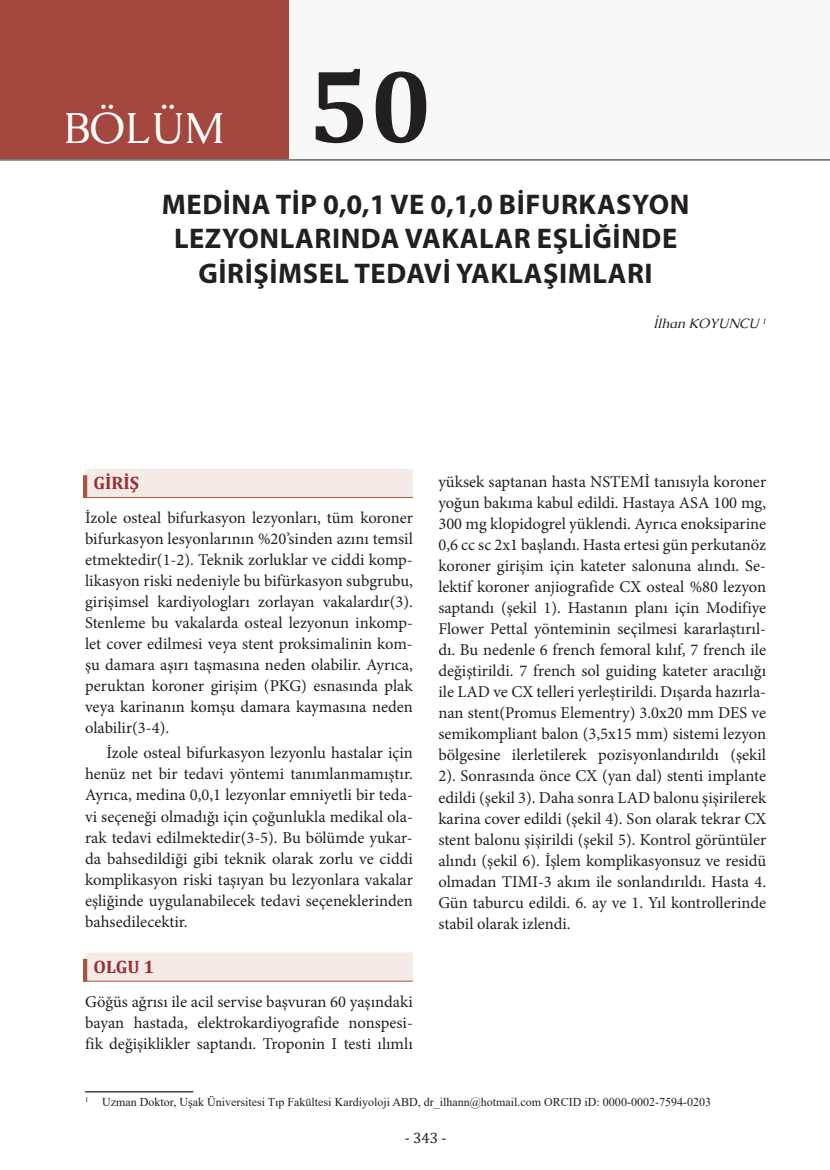
<style>
.page{position:relative;width:830px;height:1170px;background:#fff}
.page>*{position:absolute;margin:0;border:0;box-sizing:border-box;transform-origin:0 0}
.t1{font:700 105px "Cambria";color:#231f20}
.t2{font:43.5px "Caudex";color:#fff}
.t3{font:700 28.5px/34.2px "Myriad Pro";letter-spacing:.02em;color:#231f20;text-align:center}
.t4{font:700 18px "Cambria";color:#9a2e32}
.t5{font:16.5px/21px "Minion Pro";color:#231f20;text-align:justify}
.t6{font:15px "Cambria";color:#231f20}
.t7{font:italic 13.5px "Caudex";color:#231f20}
.t8{font:12px "Times New Roman";color:#231f20}
</style>
<div class="page">
<hr style="left:85px;top:1091px;width:108px;height:1px;background:#231f20">
<div style="left:0;top:0;width:829px;height:159px;background:#f8f8f8"></div>
<div style="left:0;top:0;width:288px;height:159px;background:#a3473f"></div>
<hr style="left:0;top:159px;width:829px;height:1px;background:#231f20">
<div style="left:83px;top:469px;width:329px;height:28px;background:#f4ebe6"></div>
<hr style="left:83px;top:475px;width:4px;height:23px;background:#a95548">
<hr style="left:83px;top:497px;width:329px;height:1px;background:#a95548">
<div style="left:84px;top:952px;width:328px;height:28px;background:#f4ebe6"></div>
<hr style="left:83px;top:958px;width:4px;height:23px;background:#a95548">
<hr style="left:83px;top:980px;width:329px;height:1px;background:#a95548">
<h2 class="t2" style="left:64px;top:100px;width:162px">BÖLÜM</h2>
<h1 class="t1" style="left:307px;top:32px;width:126px">50</h1>
<h3 class="t3" style="left:162px;top:188px;width:529px">MEDİNA TİP 0,0,1 VE 0,1,0 BİFURKASYON<br>LEZYONLARINDA VAKALAR EŞLİĞİNDE<br>GİRİŞİMSEL TEDAVİ YAKLAŞIMLARI</h3>
<p class="t7" style="left:652px;top:315px;width:114px">İlhan KOYUNCU <sup>1</sup></p>
<p class="t4" style="left:94px;top:470px;width:47px">GIRIŞ</p>
<p class="t5" style="left:85px;top:507px;width:329px">İzole osteal bifurkasyon lezyonları, tüm koroner bifurkasyon lesyonlarının %20’sinden azını temsil etmektedir(1-2). Teknik zorluklar ve ciddi komp&shy;likasyon riski nedeniyle bu bifürkasyon subgrubu, girişimsel kardiyologları zorlayan vakalardır(3).<br>Stenleme bu vakalarda osteal lezyonun inkomp&shy;let cover edilmesi veya stent proksimalinin kom&shy;şu damara aşırı taşmasına neden olabilir. Ayrıca, peruktan koroner girişim (PKG) esnasında plak veya karinanın komşu damara kaymasına neden olabilir(3-4).</p>
<p class="t5" style="left:85px;top:742px;width:329px;text-indent:21px">İzole osteal bifurkasyon lezyonlu hastalar için henüz net bir tedavi yöntemi tanımlanmamıştır.<br>Ayrıca, medina 0,0,1 lezyonlar emniyetli bir teda&shy;vi seçeneği olmadığı için çoğunlukla medikal ola&shy;rak tedavi edilmektedir(3-5). Bu bölümde yukar&shy;da bahsedildiği gibi teknik olarak zorlu ve ciddi komplikasyon riski taşıyan bu lezyonlara vakalar eşliğinde uygulanabilecek tedavi seçeneklerinden bahsedilecektir.</p>
<p class="t4" style="left:94px;top:953px;width:62px">OLGU 1</p>
<p class="t5" style="left:85px;top:990px;width:329px">Göğüs ağrısı ile acil servise başvuran 60 yaşındaki bayan hastada, elektrokardiyografide nonspesi&shy;fik değişiklikler saptandı. Troponin I testi ılımlı</p>
<p class="t5" style="left:438px;top:471px;width:329px">yüksek saptanan hasta NSTEMİ tanısıyla koroner yoğun bakıma kabul edildi. Hastaya ASA 100 mg, 300 mg klopidogrel yüklendi. Ayrıca enoksiparine 0,6 cc sc 2x1 başlandı. Hasta ertesi gün perkutanöz koroner girişim için kateter salonuna alındı. Se&shy;lektif koroner anjiografide CX osteal %80 lezyon saptandı (şekil 1). Hastanın planı için Modifiye Flower Pettal yönteminin seçilmesi kararlaştırıl&shy;dı. Bu nedenle 6 french femoral kılıf, 7 french ile değiştirildi. 7 french sol guiding kateter aracılığı ile LAD ve CX telleri yerleştirildi. Dışarda hazırla&shy;nan stent(Promus Elementry) 3.0x20 mm DES ve semikompliant balon (3,5x15 mm) sistemi lezyon bölgesine ilerletilerek pozisyonlandırıldı (şekil 2). Sonrasında önce CX (yan dal) stenti implante edildi (şekil 3). Daha sonra LAD balonu şişirilerek karina cover edildi (şekil 4). Son olarak tekrar CX stent balonu şişirildi (şekil 5). Kontrol görüntüler alındı (şekil 6). İşlem komplikasyonsuz ve residü olmadan TIMI-3 akım ile sonlandırıldı. Hasta 4.<br>Gün taburcu edildi. 6. ay ve 1. Yıl kontrollerinde stabil olarak izlendi.</p>
<p class="t8" style="left:85px;top:1093px;width:627px"><sup>1</sup> Uzman Doktor, Uşak Üniversitesi Tıp Fakültesi Kardiyoloji ABD, dr_ilhann@hotmail.com ORCID iD: 0000-0002-7594-0203</p>
<p class="t6" style="left:404px;top:1129px;width:43px">- 343 -</p>
</div>
